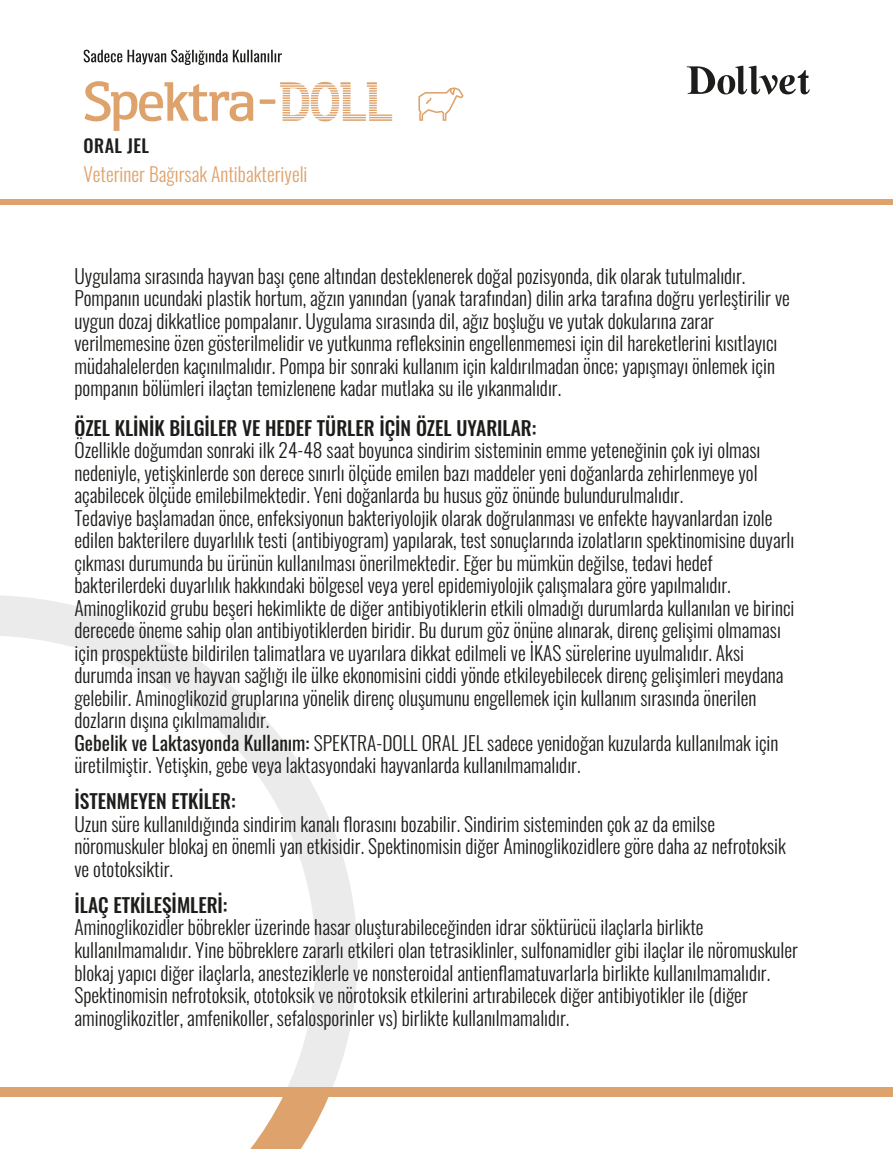
<style>
.page{position:relative;width:893px;height:1149px;background:#fff}
.page>*{position:absolute;margin:0;border:0;box-sizing:border-box;transform-origin:0 0}
.t1{font:64.2px "Eirik Raude";letter-spacing:-.02em;color:#dea36c}
.t2{font:300 19.5px/22.5px "Oswald";color:#1d1d1b}
.t3{font:500 19.5px "Oswald";color:#1d1d1b}
.t4{font:300 19.5px "Oswald";color:#dea36c}
.t5{font:500 18px "Oswald";letter-spacing:.025em;color:#1d1d1b}
.s1{font-weight:400}
</style>
<div class="page">
<svg style="left:687px;top:66px;width:123px;height:28px"></svg>
<svg style="left:0;top:1096px;width:358px;height:52px"></svg>
<svg style="left:0;top:595px;width:358px;height:491px"></svg>
<div style="left:0;top:1086px;width:893px;height:10px;background:#dea36c"></div>
<div style="left:0;top:199px;width:893px;height:5px;background:#dea36c"></div>
<svg style="left:84px;top:50px;width:198px;height:15px"></svg>
<svg style="left:260px;top:82px;width:132px;height:39px"></svg>
<svg style="left:418px;top:87px;width:46px;height:34px"></svg>
<h1 class="t1" style="left:84px;top:61px;width:173px">Spektra</h1>
<p class="t5" style="left:84px;top:130px;width:67px">ORAL JEL</p>
<p class="t4" style="left:84px;top:157px;width:225px">Veteriner Bağırsak Antibakteriyeli</p>
<p class="t2" style="left:74px;top:263px;width:717px">Uygulama sırasında hayvan başı çene altından desteklenerek doğal pozisyonda, dik olarak tutulmalıdır.<br>Pompanın ucundaki plastik hortum, ağzın yanından (yanak tarafından) dilin arka tarafına doğru yerleştirilir ve uygun dozaj dikkatlice pompalanır. Uygulama sırasında dil, ağız boşluğu ve yutak dokularına zarar verilmemesine özen gösterilmelidir ve yutkunma refleksinin engellenmemesi için dil hareketlerini kısıtlayıcı müdahalelerden kaçınılmalıdır. Pompa bir sonraki kullanım için kaldırılmadan önce; yapışmayı önlemek için pompanın bölümleri ilaçtan temizlenene kadar mutlaka su ile yıkanmalıdır.</p>
<p class="t3" style="left:74px;top:410px;width:464px">ÖZEL KLİNİK BİLGİLER VE HEDEF TÜRLER İÇİN ÖZEL UYARILAR:</p>
<p class="t2" style="left:74px;top:437px;width:722px">Özellikle doğumdan sonraki ilk 24-48 saat boyunca sindirim sisteminin emme yeteneğinin çok iyi olması nedeniyle, yetişkinlerde son derece sınırlı ölçüde emilen bazı maddeler yeni doğanlarda zehirlenmeye yol açabilecek ölçüde emilebilmektedir. Yeni doğanlarda bu husus göz önünde bulundurulmalıdır.<br>Tedaviye başlamadan önce, enfeksiyonun bakteriyolojik olarak doğrulanması ve enfekte hayvanlardan izole edilen bakterilere duyarlılık testi (antibiyogram) yapılarak, test sonuçlarında izolatların spektinomisine duyarlı çıkması durumunda bu ürünün kullanılması önerilmektedir. Eğer bu mümkün değilse, tedavi hedef bakterilerdeki duyarlılık hakkındaki bölgesel veya yerel epidemiyolojik çalışmalara göre yapılmalıdır.<br>Aminoglikozid grubu beşeri hekimlikte de diğer antibiyotiklerin etkili olmadığı durumlarda kullanılan ve birinci derecede öneme sahip olan antibiyotiklerden biridir. Bu durum göz önüne alınarak, direnç gelişimi olmaması için prospektüste bildirilen talimatlara ve uyarılara dikkat edilmeli ve İKAS sürelerine uyulmalıdır. Aksi durumda insan ve hayvan sağlığı ile ülke ekonomisini ciddi yönde etkileyebilecek direnç gelişimleri meydana gelebilir. Aminoglikozid gruplarına yönelik direnç oluşumunu engellemek için kullanım sırasında önerilen dozların dışına çıkılmamalıdır.<br><span class="s1">Gebelik ve Laktasyonda Kullanım:</span> SPEKTRA-DOLL ORAL JEL sadece yenidoğan kuzularda kullanılmak için üretilmiştir. Yetişkin, gebe veya laktasyondaki hayvanlarda kullanılmamalıdır.</p>
<p class="t3" style="left:74px;top:783px;width:163px">İSTENMEYEN ETKİLER:</p>
<p class="t2" style="left:74px;top:810px;width:713px">Uzun süre kullanıldığında sindirim kanalı florasını bozabilir. Sindirim sisteminden çok az da emilse nöromuskuler blokaj en önemli yan etkisidir. Spektinomisin diğer Aminoglikozidlere göre daha az nefrotoksik ve ototoksiktir.</p>
<p class="t3" style="left:74px;top:887px;width:155px">İLAÇ ETKİLEŞİMLERİ:</p>
<p class="t2" style="left:74px;top:914px;width:725px">Aminoglikozidler böbrekler üzerinde hasar oluşturabileceğinden idrar söktürücü ilaçlarla birlikte kullanılmamalıdır. Yine böbreklere zararlı etkileri olan tetrasiklinler, sulfonamidler gibi ilaçlar ile nöromuskuler blokaj yapıcı diğer ilaçlarla, anesteziklerle ve nonsteroidal antienflamatuvarlarla birlikte kullanılmamalıdır.<br>Spektinomisin nefrotoksik, ototoksik ve nörotoksik etkilerini artırabilecek diğer antibiyotikler ile (diğer aminoglikozitler, amfenikoller, sefalosporinler vs) birlikte kullanılmamalıdır.</p>
</div>
